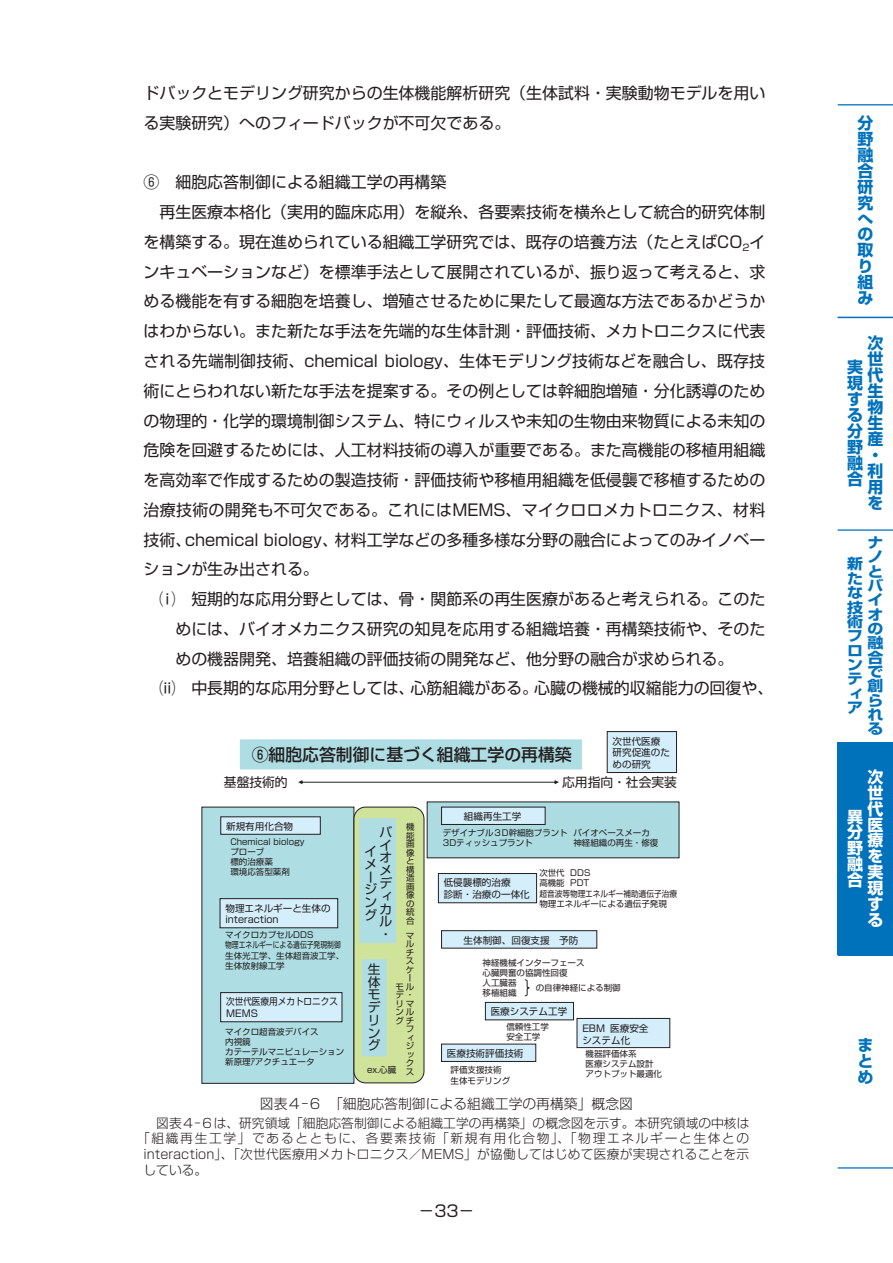
<style>
.page{position:relative;width:893px;height:1263px;background:#fff}
.page>*{position:absolute;margin:0;border:0;box-sizing:border-box;transform-origin:0 0}
.t1{font:500 16.95px "Shin Go Pro";color:#231f20}
.t2{font:15.9px/29.7px "Shin Go Pro";color:#231f20}
.t3{font:15.9px "Shin Go Pro";letter-spacing:.02em;color:#231f20}
.t4{font:700 15.9px/15.9px "Shin Go Pro";color:#0072bc}
.t5{font:700 15.9px/15.9px "Shin Go Pro";color:#fff;text-align:justify}
.t6{font:700 14.4px/14.4px "Shin Go Pro";color:#0072bc;text-align:justify;scale:1.11 1}
.t7{font:300 13.8px "Shin Go Pro";color:#231f20}
.t8{font:300 12.75px "Shin Go Pro";letter-spacing:.015em;color:#231f20}
.t9{font:300 12.75px "Shin Go Pro";letter-spacing:.13em;color:#231f20}
.t10{font:12.75px/12.8px "Shin Go Pro";color:#231f20;text-align:justify}
.t11{font:9.6px/11.9px "Shin Go Pro";color:#231f20}
.t12{font:9.6px/11.6px "Shin Go Pro";color:#231f20;scale:.9 1}
.t13{font:8.55px/8.6px "Shin Go Pro";color:#231f20}
.t14{font:8.55px/10.5px "Shin Go Pro";color:#231f20;scale:.9 1}
.t15{font:8.4px/10.2px "Shin Go Pro";color:#231f20}
.s1{font-size:8.55px}
</style>
<div class="page">
<div style="left:202px;top:807px;width:152px;height:276px;background:#aedee4"></div>
<div style="left:427px;top:802px;width:252px;height:56px;background:#acdce2"></div>
<div style="left:220px;top:899px;width:118px;height:29px;background:#d4effb"></div>
<div style="left:220px;top:898px;width:118px;height:30px;border:1px solid #231f20"></div>
<div style="left:221px;top:992px;width:121px;height:30px;background:#d4effb"></div>
<div style="left:220px;top:992px;width:122px;height:30px;border:1px solid #231f20"></div>
<div style="left:221px;top:817px;width:99px;height:17px;background:#d4effb"></div>
<svg style="left:298px;top:780px;width:261px;height:4px"></svg>
<div style="left:607px;top:731px;width:69px;height:41px;background:#d4effb"></div>
<div style="left:607px;top:731px;width:70px;height:42px;border:1px solid #231f20"></div>
<div style="left:485px;top:1002px;width:88px;height:18px;background:#d4effb"></div>
<div style="left:485px;top:1002px;width:89px;height:18px;border:1px solid #231f20"></div>
<div style="left:442px;top:807px;width:103px;height:17px;background:#d4effb"></div>
<div style="left:441px;top:807px;width:104px;height:18px;border:1px solid #231f20"></div>
<div style="left:577px;top:1018px;width:93px;height:29px;background:#d4effb"></div>
<div style="left:577px;top:1018px;width:93px;height:30px;border:1px solid #231f20"></div>
<svg style="left:525px;top:979px;width:5px;height:17px"></svg>
<div style="left:442px;top:1044px;width:94px;height:17px;background:#d4effb"></div>
<div style="left:441px;top:1044px;width:95px;height:18px;border:1px solid #231f20"></div>
<div style="left:438px;top:873px;width:99px;height:30px;background:#d4effb"></div>
<div style="left:438px;top:873px;width:99px;height:30px;border:1px solid #231f20"></div>
<svg style="left:353px;top:806px;width:71px;height:277px"></svg>
<div style="left:442px;top:931px;width:155px;height:17px;background:#d4effb"></div>
<div style="left:441px;top:930px;width:156px;height:18px;border:1px solid #231f20"></div>
<div style="left:359px;top:818px;width:37px;height:125px;background:#aedee4"></div>
<div style="left:362px;top:959px;width:25px;height:97px;background:#aedee4"></div>
<div style="left:240px;top:739px;width:342px;height:30px;background:#aedee4"></div>
<div style="left:838px;top:742px;width:55px;height:213px;background:#0072bc"></div>
<hr style="left:838px;top:104px;width:55px;height:1px;background:#0072bc">
<hr style="left:838px;top:317px;width:55px;height:1px;background:#0072bc">
<hr style="left:838px;top:529px;width:55px;height:2px;background:#0072bc">
<hr style="left:838px;top:955px;width:55px;height:1px;background:#0072bc">
<hr style="left:838px;top:1167px;width:55px;height:1px;background:#0072bc">
<p class="t2" style="left:144px;top:76px;width:623px">ドバックとモデリング研究からの生体機能解析研究（生体試料・実験動物モデルを用いる実験研究）へのフィードバックが不可欠である。</p>
<p class="t2" style="left:128px;top:166px;width:320px">　⑥　細胞応答制御による組織工学の再構築</p>
<p class="t2" style="left:128px;top:195px;width:639px">　　再生医療本格化（実用的臨床応用）を縦糸、各要素技術を横糸として統合的研究体制</p>
<p class="t2" style="left:144px;top:225px;width:623px">を構築する。現在進められている組織工学研究では、既存の培養方法（たとえばCO<sub>2</sub>イ</p>
<p class="t2" style="left:144px;top:255px;width:623px">ンキュベーションなど）を標準手法として展開されているが、振り返って考えると、求</p>
<p class="t2" style="left:144px;top:285px;width:623px">める機能を有する細胞を培養し、増殖させるために果たして最適な方法であるかどうか</p>
<p class="t2" style="left:144px;top:314px;width:623px">はわからない。また新たな手法を先端的な生体計測・評価技術、メカトロニクスに代表</p>
<p class="t2" style="left:144px;top:344px;width:623px">される先端制御技術、chemical biology、生体モデリング技術などを融合し、既存技</p>
<p class="t2" style="left:144px;top:374px;width:623px">術にとらわれない新たな手法を提案する。その例としては幹細胞増殖・分化誘導のため</p>
<p class="t2" style="left:144px;top:404px;width:623px">の物理的・化学的環境制御システム、特にウィルスや未知の生物由来物質による未知の</p>
<p class="t2" style="left:144px;top:433px;width:623px">危険を回避するためには、人工材料技術の導入が重要である。また高機能の移植用組織</p>
<p class="t2" style="left:144px;top:463px;width:623px">を高効率で作成するための製造技術・評価技術や移植用組織を低侵襲で移植するための</p>
<p class="t3" style="left:144px;top:497px;width:623px">治療技術の開発も不可欠である。これにはMEMS、マイクロロメカトロニクス、材料</p>
<p class="t2" style="left:144px;top:523px;width:623px">技術、chemical biology、材料工学などの多種多様な分野の融合によってのみイノベー</p>
<p class="t2" style="left:144px;top:552px;width:177px">ションが生み出される。</p>
<p class="t2" style="left:128px;top:582px;width:639px">　　ⅰ　短期的な応用分野としては、骨・関節系の再生医療があると考えられる。このた</p>
<p class="t2" style="left:175px;top:612px;width:591px">めには、バイオメカニクス研究の知見を応用する組織培養・再構築技術や、そのた</p>
<p class="t2" style="left:175px;top:642px;width:560px">めの機器開発、培養組織の評価技術の開発など、他分野の融合が求められる。</p>
<p class="t2" style="left:128px;top:672px;width:647px">　　ⅱ　中長期的な応用分野としては、心筋組織がある。心臓の機械的収縮能力の回復や、</p>
<p class="t1" style="left:252px;top:741px;width:321px">⑥細胞応答制御に基づく組織工学の再構築</p>
<p class="t11" style="left:613px;top:734px;width:59px">次世代医療研究促進のための研究</p>
<p class="t10" style="left:224px;top:774px;width:65px">基盤技術的</p>
<p class="t10" style="left:562px;top:774px;width:116px">応用指向・社会実装</p>
<p class="t11" style="left:464px;top:809px;width:59px">組織再生工学</p>
<p class="t11" style="left:226px;top:819px;width:68px">新規有用化合物</p>
<p class="t13" style="left:230px;top:835px;width:76px;line-height:10.2px">Chemical biologyプローブ<br>標的治療薬<br>環境応答型薬剤</p>
<p class="t13" style="left:406px;top:821px;width:10px;text-align:justify">機能画像と構造画像の統合</p>
<p class="t13" style="left:395px;top:930px;width:20px;text-align:right">マルチスケーモルデ・リマンルグチフィジックス</p>
<p class="t7" style="left:260px;top:1093px;width:375px">図表４-６　「細胞応答制御による組織工学の再構築」概念図</p>
<p class="t8" style="left:144px;top:1112px;width:607px">　図表４-６は、研究領域「細胞応答制御による組織工学の再構築」の概念図を示す。本研究領域の中核は</p>
<p class="t9" style="left:137px;top:1128px;width:614px">「組織再生工学」であるとともに、各要素技術「新規有用化合物」、「物理エネルギーと生体との</p>
<p class="t8" style="left:144px;top:1144px;width:607px">interaction」、「次世代医療用メカトロニクス／MEMS」が協働してはじめて医療が実現されることを示</p>
<p class="t8" style="left:144px;top:1160px;width:65px">している。</p>
<p class="t10" style="left:380px;top:824px;width:14px">バイオメディカル・</p>
<p class="t15" style="left:443px;top:826px;width:126px">デザイナブル３D幹細胞プラント</p>
<p class="t13" style="left:443px;top:837px;width:91px">3Dティッシュプラント</p>
<p class="t13" style="left:573px;top:826px;width:87px;line-height:10.2px">バイオペースメーカ神経組織の再生・修復</p>
<p class="t10" style="left:364px;top:843px;width:14px">イメージング</p>
<p class="t15" style="left:539px;top:867px;width:53px">次世代 <span class="s1">DDS</span>高機能 <span class="s1">PDT</span></p>
<p class="t14" style="left:539px;top:887px;width:155px">超音波等物理エネルギー補助遺伝子治療物理エネルギーによる遺伝子発現</p>
<p class="t11" style="left:464px;top:933px;width:116px">生体制御、回復支援　予防</p>
<p class="t11" style="left:444px;top:876px;width:88px">低侵襲標的治療<br>診断・治療の一体化</p>
<p class="t11" style="left:225px;top:901px;width:107px;line-height:10.9px">物理エネルギーと生体のinteraction</p>
<p class="t13" style="left:225px;top:928px;width:121px;line-height:10.2px">マイクロカプセルDDS<br>物理エネルギーによる遺伝子発現制御生体光工学、生体超音波工学、生体放射線工学</p>
<p class="t12" style="left:226px;top:995px;width:126px">次世代医療用メカトロニクス<br>MEMS</p>
<p class="t13" style="left:225px;top:1025px;width:121px;line-height:10.1px">マイクロ超音波デバイス<br>内視鏡<br>カテーテルマニピュレーション新原理ｱアクチュエータ</p>
<p class="t13" style="left:483px;top:956px;width:104px;line-height:10.2px">神経機械インターフェース心臓興奮の協調性回復<br>人工臓器<br>移植組織</p>
<p class="t10" style="left:368px;top:961px;width:14px">生体モデリング</p>
<p class="t13" style="left:536px;top:982px;width:87px">の自律神経による制御</p>
<p class="t11" style="left:491px;top:1005px;width:78px">医療システム工学</p>
<p class="t13" style="left:506px;top:1020px;width:44px;line-height:10.2px">信頼性工学安全工学</p>
<p class="t11" style="left:582px;top:1020px;width:68px;line-height:12.5px">EBM 医療安全システム化</p>
<p class="t13" style="left:586px;top:1048px;width:78px;line-height:10.1px">機器評価体系<br>医療システム設計アウトプット最適化</p>
<p class="t11" style="left:447px;top:1046px;width:78px">医療技術評価技術</p>
<p class="t13" style="left:451px;top:1064px;width:61px;line-height:10.2px">評価支援技術生体モデリング</p>
<p class="t13" style="left:367px;top:1064px;width:31px">ex.心臓</p>
<p class="t2" style="left:418px;top:1195px;width:58px">－33－</p>
<p class="t4" style="left:857px;top:113px;width:17px">分野融合研究への取り組み</p>
<p class="t4" style="left:867px;top:334px;width:17px">次世代生物生産・利用を</p>
<p class="t4" style="left:847px;top:358px;width:17px;text-align:justify">実現する分野融合</p>
<p class="t6" style="left:867px;top:534px;width:16px">ナノとバイオの融合で創られる</p>
<p class="t6" style="left:847px;top:555px;width:16px">新たな技術フロンティア</p>
<p class="t5" style="left:867px;top:767px;width:17px">次世代医療を実現する</p>
<p class="t5" style="left:847px;top:807px;width:17px">異分野融合</p>
<p class="t4" style="left:857px;top:1035px;width:17px;text-align:justify">まとめ</p>
</div>
